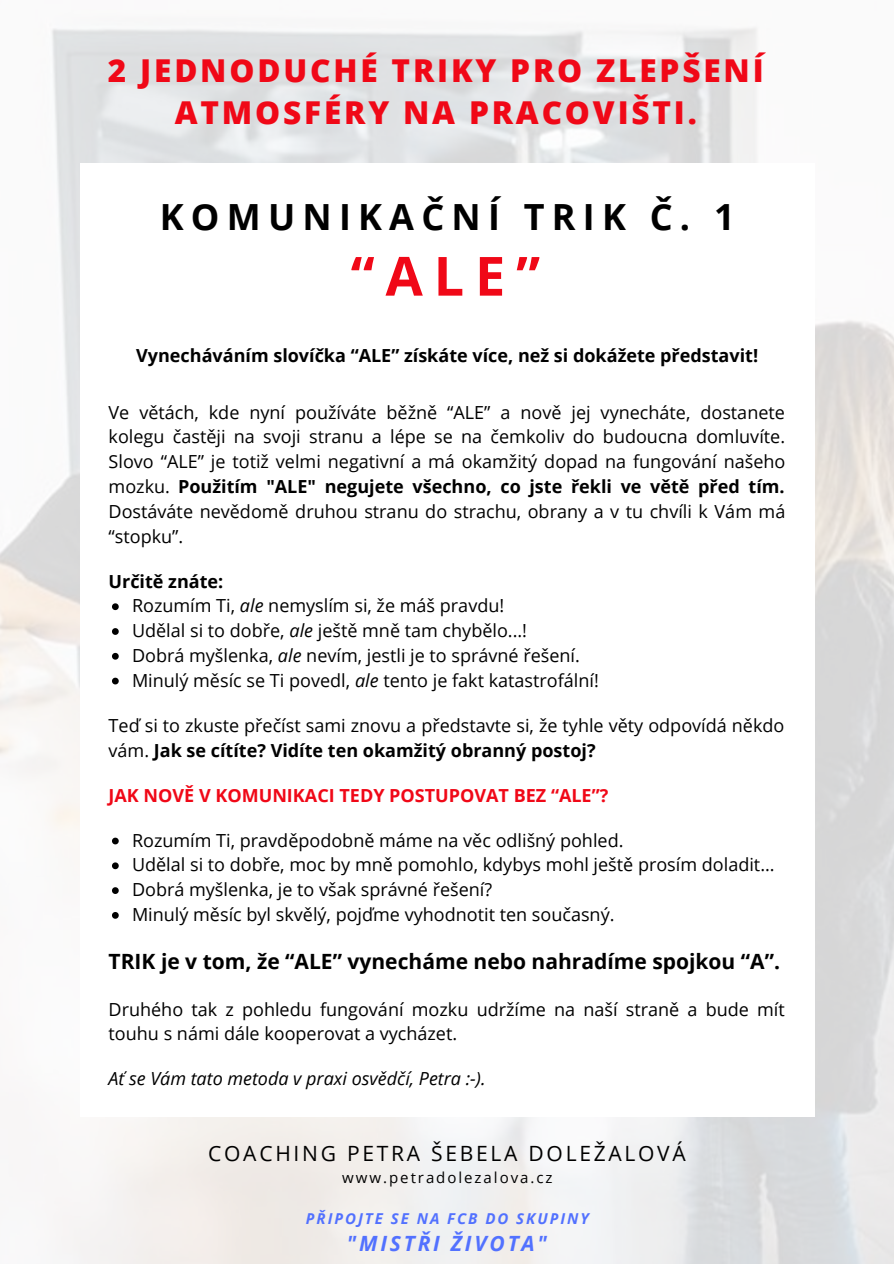
<style>
.page{position:relative;width:894px;height:1264px;background:#fff}
.page>*{position:absolute;margin:0;border:0;box-sizing:border-box;transform-origin:0 0}
.t1{font:700 54px "Open Sans";color:#f00817}
.t2{font:700 36px "Open Sans";letter-spacing:.2em;color:#000}
.t3{font:800 31.5px/42.6px "Open Sans";letter-spacing:.09em;color:#f00817;text-align:center}
.t4{font:700 21px "Open Sans";color:#000}
.t5{font:21px "Open Sans";letter-spacing:.13em;color:#000}
.t6{font:italic 700 21px "Open Sans";letter-spacing:.13em;color:#5271ff}
.t7{font:18px/24.8px "Open Sans";color:#000}
.t8{font:700 18px "Open Sans";color:#000}
.t9{font:700 18px "Open Sans";color:#f00817}
.t10{font:italic 18px "Open Sans";color:#000}
.t11{font:italic 700 15px "Open Sans";letter-spacing:.13em;color:#5271ff}
.t12{font:15px "Open Sans";letter-spacing:.13em;color:#000}
.s1{font-weight:700}
.s2{font-style:italic}
</style>
<div class="page">
<svg style="left:112px;top:603px;width:7px;height:7px"></svg>
<svg style="left:112px;top:628px;width:7px;height:7px"></svg>
<svg style="left:112px;top:653px;width:7px;height:6px"></svg>
<svg style="left:112px;top:677px;width:7px;height:7px"></svg>
<svg style="left:112px;top:837px;width:7px;height:7px"></svg>
<svg style="left:112px;top:862px;width:7px;height:7px"></svg>
<svg style="left:112px;top:887px;width:7px;height:7px"></svg>
<svg style="left:112px;top:912px;width:7px;height:6px"></svg>
<h3 class="t3" style="left:108px;top:48px;width:657px">2 JEDNODUCHÉ TRIKY PRO ZLEPŠENÍ<br>ATMOSFÉRY NA PRACOVIŠTI.</h3>
<h2 class="t2" style="left:160px;top:192px;width:576px">KOMUNIKAČNÍ TRIK Č. 1</h2>
<h1 class="t1" style="left:350px;top:238px;width:191px">“ALE”</h1>
<p class="t8" style="left:136px;top:342px;width:623px">Vynecháváním slovíčka “ALE” získáte více, než si dokážete představit!</p>
<p class="t7" style="left:109px;top:399px;width:678px;text-align:justify">Ve větách, kde nyní používáte běžně “ALE” a nově jej vynecháte, dostanete kolegu častěji na svoji stranu a lépe se na čemkoliv do budoucna domluvíte.<br>Slovo “ALE” je totiž velmi negativní a má okamžitý dopad na fungování našeho mozku. <span class="s1">Použitím "ALE" negujete všechno, co jste řekli ve větě před tím.<br></span>Dostáváte nevědomě druhou stranu do strachu, obrany a v tu chvíli k Vám má “stopku”.</p>
<p class="t7" style="left:132px;top:568px;width:468px;text-indent:-23px"><span class="s1">Určitě znáte:<br></span>Rozumím Ti, <span class="s2">ale</span> nemyslím si, že máš pravdu!<br>Udělal si to dobře, <span class="s2">ale</span> ještě mně tam chybělo...!<br>Dobrá myšlenka, <span class="s2">ale</span> nevím, jestli je to správné řešení.<br>Minulý měsíc se Ti povedl, <span class="s2">ale</span> tento je fakt katastrofální!</p>
<p class="t7" style="left:109px;top:712px;width:677px">Teď si to zkuste přečíst sami znovu a představte si, že tyhle věty odpovídá někdo vám. <span class="s1">Jak se cítíte? Vidíte ten okamžitý obranný postoj?</span></p>
<p class="t9" style="left:109px;top:782px;width:501px">JAK NOVĚ V KOMUNIKACI TEDY POSTUPOVAT BEZ “ALE”?</p>
<p class="t7" style="left:132px;top:827px;width:644px">Rozumím Ti, pravděpodobně máme na věc odlišný pohled.<br>Udělal si to dobře, moc by mně pomohlo, kdybys mohl ještě prosím doladit...<br>Dobrá myšlenka, je to však správné řešení?<br>Minulý měsíc byl skvělý, pojďme vyhodnotit ten současný.</p>
<p class="t4" style="left:109px;top:947px;width:672px">TRIK je v tom, že “ALE” vynecháme nebo nahradíme spojkou “A”.</p>
<p class="t7" style="left:109px;top:996px;width:677px">Druhého tak z pohledu fungování mozku udržíme na naší straně a bude mít touhu s námi dále kooperovat a vycházet.</p>
<p class="t10" style="left:109px;top:1066px;width:378px">Ať se Vám tato metoda v praxi osvědčí, Petra :-).</p>
<p class="t5" style="left:208px;top:1138px;width:479px">COACHING PETRA ŠEBELA DOLEŽALOVÁ</p>
<p class="t12" style="left:342px;top:1166px;width:212px">www.petradolezalova.cz</p>
<p class="t11" style="left:306px;top:1208px;width:284px">PŘIPOJTE SE NA FCB DO SKUPINY</p>
<p class="t6" style="left:347px;top:1228px;width:201px">"MISTŘI ŽIVOTA"</p>
</div>
